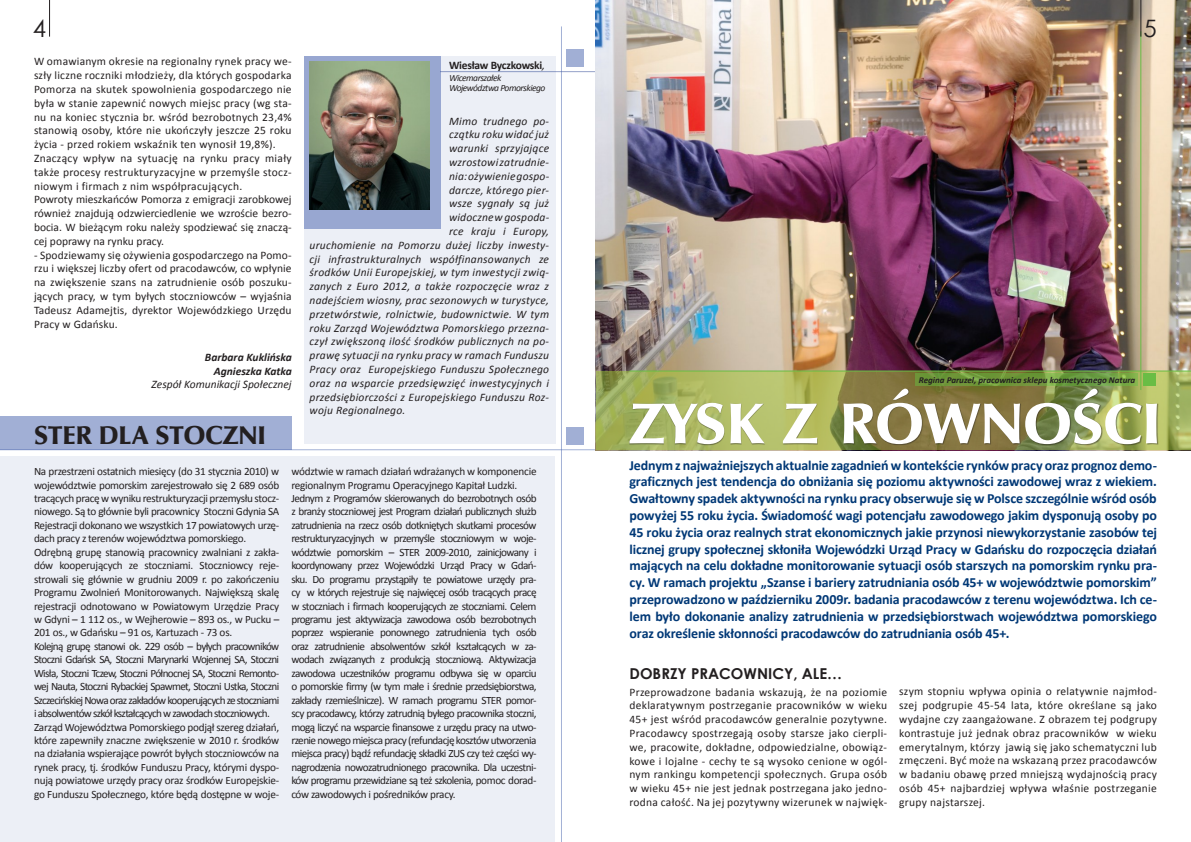
<style>
.page{position:relative;width:1191px;height:842px;background:#fff}
.page>*{position:absolute;margin:0;border:0;box-sizing:border-box;transform-origin:0 0}
.t1{font:26px "Zapf Humnst Ult EU";color:#231f20}
.t2{font:24px "Century Gothic";color:#231f20}
.t3{font:700 15px "Century Gothic";color:#231f20}
.t4{font:700 14px/16.8px "Calibri";letter-spacing:-.015em;color:#003876;text-align:justify}
.t5{font:11.5px/13.8px "Calibri";letter-spacing:.02em;color:#231f20;text-align:justify}
.t6{font:italic 11.5px "Calibri";letter-spacing:.02em;color:#231f20}
.t7{font:italic 700 11.5px/13.8px "Calibri";color:#231f20;text-align:right}
.t8{font:italic 11.5px "Calibri";color:#231f20}
.t9{font:700 11.5px "Calibri";letter-spacing:-.02em;color:#231f20}
.t10{font:11.2px/13.4px "Calibri";letter-spacing:-.05em;color:#231f20}
.t11{font:11.2px/13.4px "Calibri";letter-spacing:-.03em;color:#231f20}
.t12{font:italic 9.5px/10px "Calibri";letter-spacing:-.05em;color:#231f20}
.t13{font:italic 700 9px "Calibri";color:#231f20}
.s1{font-weight:400;font-style:italic}
</style>
<div class="page">
<div style="left:304px;top:57px;width:251px;height:387px;background:#eceff6"></div>
<div style="left:304px;top:57px;width:136px;height:172px;background:#98a7d1"></div>
<div style="left:0;top:416px;width:292px;height:33px;background:#a1afd5"></div>
<div style="left:0;top:456px;width:555px;height:386px;background:#eceff6"></div>
<img style="left:309px;top:62px;width:120px;height:147px">
<hr style="left:49px;top:0;width:1px;height:37px;background:#231f20">
<hr style="left:440px;top:71px;width:155px;height:1px;background:#25408f">
<hr style="left:0;top:449px;width:595px;height:1px;background:#4460ac">
<hr style="left:561px;top:26px;width:1px;height:816px;background:#4460ac">
<div style="left:567px;top:427px;width:17px;height:17px;background:#a1afd5"></div>
<div style="left:567px;top:50px;width:17px;height:17px;background:#a1afd5"></div>
<img style="left:595px;top:0;width:596px;height:371px">
<svg style="left:595px;top:371px;width:596px;height:79px;background:#9da857"></svg>
<div style="left:629px;top:389px;width:533px;height:61px;background:#231f20;opacity:.45"></div>
<svg style="left:629px;top:403px;width:135px;height:41px"></svg>
<svg style="left:843px;top:389px;width:314px;height:55px"></svg>
<svg style="left:783px;top:404px;width:34px;height:39px"></svg>
<div style="left:1143px;top:373px;width:13px;height:13px;background:#69bd45"></div>
<svg style="left:915px;top:373px;width:223px;height:13px;background:#709c3f"></svg>
<hr style="left:1140px;top:31px;width:1px;height:359px;background:#69bd45">
<hr style="left:629px;top:370px;width:562px;height:1px;background:#69bd45">
<hr style="left:1140px;top:0;width:1px;height:37px;background:#231f20">
<h2 class="t2" style="left:33px;top:11px;width:15px">4</h2>
<p class="t5" style="left:34px;top:54px;width:259px;text-align:left">W omawianym okresie na regionalny rynek pracy we&shy;szły liczne roczniki młodzieży, dla których gospodarka Pomorza na skutek spowolnienia gospodarczego nie była w stanie zapewnić nowych miejsc pracy (wg sta&shy;nu na koniec stycznia br. wśród bezrobotnych 23,4% stanowią osoby, które nie ukończyły jeszcze 25 roku życia - przed rokiem wskaźnik ten wynosił 19,8%).<br>Znaczący wpływ na sytuację na rynku pracy miały także procesy restrukturyzacyjne w przemyśle stocz&shy;niowym i firmach z nim współpracujących.<br>Powroty mieszkańców Pomorza z emigracji zarobkowej również znajdują odzwierciedlenie we wzroście bezro&shy;bocia. W bieżącym roku należy spodziewać się znaczą&shy;cej poprawy na rynku pracy.</p>
<p class="t5" style="left:34px;top:247px;width:259px">- Spodziewamy się ożywienia gospodarczego na Pomo&shy;rzu i większej liczby ofert od pracodawców, co wpłynie na zwiększenie szans na zatrudnienie osób poszuku&shy;jących pracy, w tym byłych stoczniowców – wyjaśnia Tadeusz Adamejtis, dyrektor Wojewódzkiego Urzędu Pracy w Gdańsku.</p>
<p class="t7" style="left:205px;top:350px;width:88px">Barbara Kuklińska<br>Agnieszka Katka</p>
<p class="t8" style="left:152px;top:377px;width:142px">Zespół Komunikacji Społecznej</p>
<h1 class="t1" style="left:34px;top:419px;width:234px">STER DLA STOCZNI</h1>
<p class="t9" style="left:449px;top:58px;width:97px">Wiesław Byczkowski<span class="s1">,</span></p>
<p class="t12" style="left:449px;top:72px;width:98px">Wicemarszałek<br>Województwa Pomorskiego</p>
<p class="t6" style="left:449px;top:114px;width:102px">Mimo trudnego po-</p>
<p class="t6" style="left:449px;top:127px;width:102px">czątku roku widać już</p>
<p class="t6" style="left:449px;top:141px;width:102px">warunki sprzyjające</p>
<p class="t6" style="left:449px;top:155px;width:102px">wzrostowi zatrudnie-</p>
<p class="t6" style="left:449px;top:169px;width:102px">nia: ożywienie gospo-</p>
<p class="t6" style="left:449px;top:183px;width:102px">darcze, którego pier-</p>
<p class="t6" style="left:449px;top:196px;width:102px">wsze sygnały są już</p>
<p class="t6" style="left:449px;top:210px;width:102px">widoczne w gospoda-</p>
<p class="t6" style="left:449px;top:224px;width:102px">rce kraju i Europy,</p>
<p class="t6" style="left:309px;top:238px;width:241px">uruchomienie na Pomorzu dużej liczby inwesty-</p>
<p class="t6" style="left:309px;top:252px;width:241px">cji infrastrukturalnych współfinansowanych ze</p>
<p class="t6" style="left:309px;top:265px;width:241px">środków Unii Europejskiej, w tym inwestycji zwią-</p>
<p class="t6" style="left:309px;top:279px;width:241px">zanych z Euro 2012, a także rozpoczęcie wraz z</p>
<p class="t6" style="left:309px;top:293px;width:241px">nadejściem wiosny, prac sezonowych w turystyce,</p>
<p class="t6" style="left:309px;top:307px;width:241px">przetwórstwie, rolnictwie, budownictwie. W tym</p>
<p class="t6" style="left:309px;top:321px;width:241px">roku Zarząd Województwa Pomorskiego przezna-</p>
<p class="t6" style="left:309px;top:334px;width:241px">czył zwiększoną ilość środków publicznych na po-</p>
<p class="t6" style="left:309px;top:348px;width:241px">prawę sytuacji na rynku pracy w ramach Funduszu</p>
<p class="t6" style="left:309px;top:362px;width:241px">Pracy oraz Europejskiego Funduszu Społecznego</p>
<p class="t6" style="left:309px;top:376px;width:241px">oraz na wsparcie przedsięwzięć inwestycyjnych i</p>
<p class="t6" style="left:309px;top:390px;width:241px">przedsiębiorczości z Europejskiego Funduszu Roz-</p>
<p class="t6" style="left:309px;top:403px;width:97px">woju Regionalnego.</p>
<p class="t11" style="left:34px;top:464px;width:247px">Na przestrzeni ostatnich miesięcy (do 31 stycznia 2010) w województwie pomorskim zarejestrowało się 2 689 osób tracących pracę w wyniku restrukturyzacji przemysłu stocz&shy;niowego. Są to głównie byli pracownicy Stoczni Gdynia SA Rejestracji dokonano we wszystkich 17 powiatowych urzę&shy;dach pracy z terenów województwa pomorskiego.<br>Odrębną grupę stanowią pracownicy zwalniani z zakła&shy;dów kooperujących ze stoczniami. Stoczniowcy reje&shy;strowali się głównie w grudniu 2009 r. po zakończeniu Programu Zwolnień Monitorowanych. Największą skalę rejestracji odnotowano w Powiatowym Urzędzie Pracy w Gdyni – 1 112 os., w Wejherowie – 893 os., w Pucku – 201 os., w Gdańsku – 91 os, Kartuzach - 73 os.<br>Kolejną grupę stanowi ok. 229 osób – byłych pracowników Stoczni Gdańsk SA, Stoczni Marynarki Wojennej SA, Stoczni Wisła, Stoczni Tczew, Stoczni Północnej SA, Stoczni Remonto&shy;wej Nauta, Stoczni Rybackiej Spawmet, Stoczni Ustka, Stoczni Szczecińskiej Nowa oraz zakładów kooperujących ze stoczniami i absolwentów szkół kształcących w zawodach stoczniowych.<br>Zarząd Województwa Pomorskiego podjął szereg działań, które zapewniły znaczne zwiększenie w 2010 r. środków na działania wspierające powrót byłych stoczniowców na rynek pracy, tj. środków Funduszu Pracy, którymi dyspo&shy;nują powiatowe urzędy pracy oraz środków Europejskie&shy;go Funduszu Społecznego, które będą dostępne w woje-</p>
<p class="t10" style="left:291px;top:464px;width:247px">wództwie w ramach działań wdrażanych w komponencie regionalnym Programu Operacyjnego Kapitał Ludzki.<br>Jednym z Programów skierowanych do bezrobotnych osób z branży stoczniowej jest Program działań publicznych służb zatrudnienia na rzecz osób dotkniętych skutkami procesów restrukturyzacyjnych w przemyśle stoczniowym w woje&shy;wództwie pomorskim – STER 2009-2010, zainicjowany i koordynowany przez Wojewódzki Urząd Pracy w Gdań&shy;sku. Do programu przystąpiły te powiatowe urzędy pra&shy;cy w których rejestruje się najwięcej osób tracących pracę w stoczniach i firmach kooperujących ze stoczniami. Celem programu jest aktywizacja zawodowa osób bezrobotnych poprzez wspieranie ponownego zatrudnienia tych osób oraz zatrudnienie absolwentów szkół kształcących w za&shy;wodach związanych z produkcją stoczniową. Aktywizacja zawodowa uczestników programu odbywa się w oparciu o pomorskie firmy (w tym małe i średnie przedsiębiorstwa, zakłady rzemieślnicze). W ramach programu STER pomor&shy;scy pracodawcy, którzy zatrudnią byłego pracownika stoczni, mogą liczyć na wsparcie finansowe z urzędu pracy na utwo&shy;rzenie nowego miejsca pracy (refundację kosztów utworzenia miejsca pracy) bądź refundację składki ZUS czy też części wy&shy;nagrodzenia nowozatrudnionego pracownika. Dla uczestni&shy;ków programu przewidziane są też szkolenia, pomoc dorad&shy;ców zawodowych i pośredników pracy.</p>
<h2 class="t2" style="left:1143px;top:11px;width:15px">5</h2>
<p class="t13" style="left:919px;top:374px;width:218px">Regina Paruzel, pracownica sklepu kosmetycznego Natura</p>
<p class="t4" style="left:629px;top:456px;width:529px">Jednym z najważniejszych aktualnie zagadnień w kontekście rynków pracy oraz prognoz demo&shy;graficznych jest tendencja do obniżania się poziomu aktywności zawodowej wraz z wiekiem.<br>Gwałtowny spadek aktywności na rynku pracy obserwuje się w Polsce szczególnie wśród osób powyżej 55 roku życia. Świadomość wagi potencjału zawodowego jakim dysponują osoby po 45 roku życia oraz realnych strat ekonomicznych jakie przynosi niewykorzystanie zasobów tej licznej grupy społecznej skłoniła Wojewódzki Urząd Pracy w Gdańsku do rozpoczęcia działań mających na celu dokładne monitorowanie sytuacji osób starszych na pomorskim rynku pra&shy;cy. W ramach projektu „Szanse i bariery zatrudniania osób 45+ w województwie pomorskim” przeprowadzono w październiku 2009r. badania pracodawców z terenu województwa. Ich ce&shy;lem było dokonanie analizy zatrudnienia w przedsiębiorstwach województwa pomorskiego oraz określenie skłonności pracodawców do zatrudniania osób 45+.</p>
<h3 class="t3" style="left:629px;top:662px;width:214px">DOBRZY PRACOWNICY, ALE…</h3>
<p class="t5" style="left:629px;top:684px;width:259px">Przeprowadzone badania wskazują, że na poziomie deklaratywnym postrzeganie pracowników w wieku 45+ jest wśród pracodawców generalnie pozytywne.<br>Pracodawcy spostrzegają osoby starsze jako cierpli&shy;we, pracowite, dokładne, odpowiedzialne, obowiąz&shy;kowe i lojalne - cechy te są wysoko cenione w ogól&shy;nym rankingu kompetencji społecznych. Grupa osób w wieku 45+ nie jest jednak postrzegana jako jedno&shy;rodna całość. Na jej pozytywny wizerunek w najwięk-</p>
<p class="t5" style="left:899px;top:684px;width:259px">szym stopniu wpływa opinia o relatywnie najmłod&shy;szej podgrupie 45-54 lata, które określane są jako wydajne czy zaangażowane. Z obrazem tej podgrupy kontrastuje już jednak obraz pracowników w wieku emerytalnym, którzy jawią się jako schematyczni lub zmęczeni. Być może na wskazaną przez pracodawców w badaniu obawę przed mniejszą wydajnością pracy osób 45+ najbardziej wpływa właśnie postrzeganie grupy najstarszej.</p>
</div>
